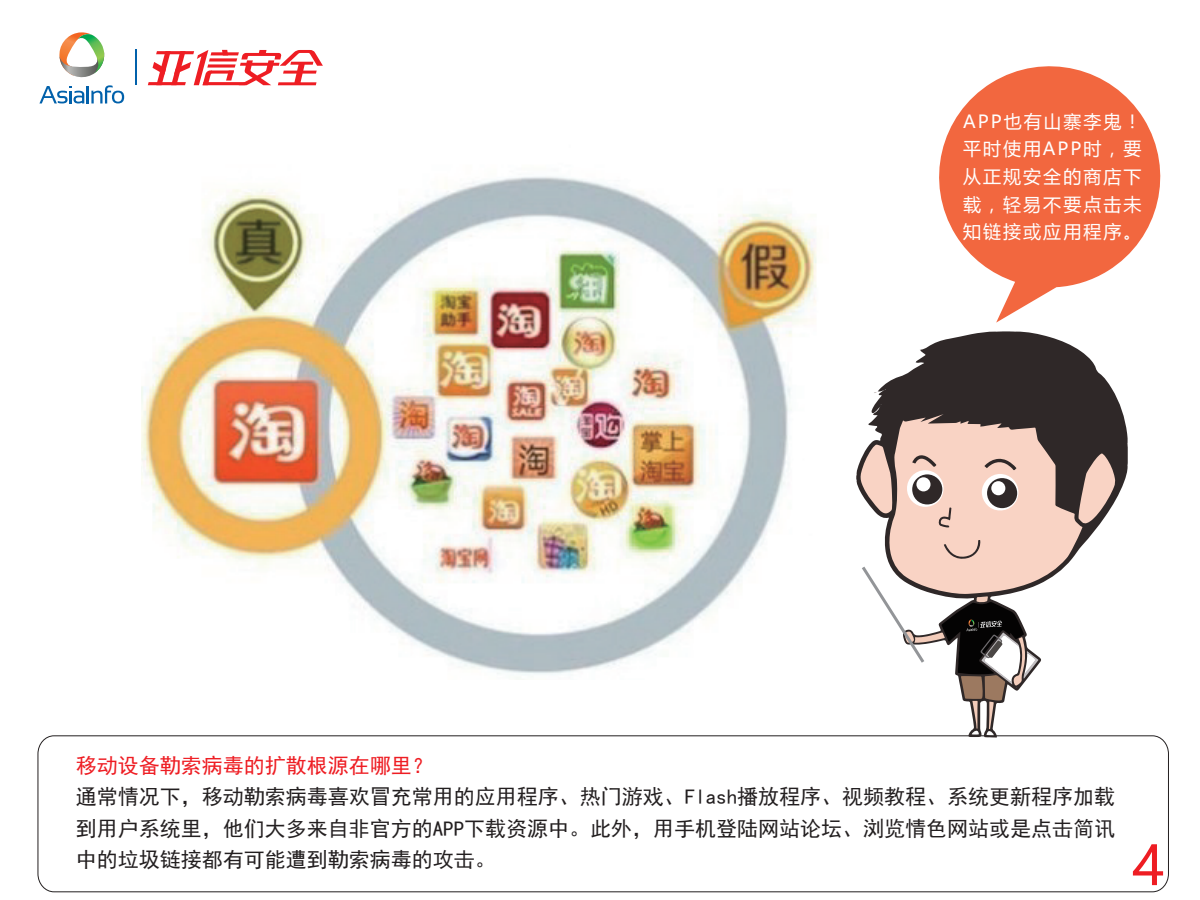
<style>
.page{position:relative;width:1200px;height:900px;background:#fff}
.page>*{position:absolute;margin:0;border:0;box-sizing:border-box;transform-origin:0 0}
.t1{font:54px "Microsoft Ya Hei";color:#ee1d23}
.t2{font:21px/31.2px "Sim Hei";color:#231f20;text-align:justify}
.t3{font:21px "Sim Hei";color:#ee1d23}
.t4{font:18px/27.6px "Microsoft Ya Hei";letter-spacing:.115em;color:#fff;text-align:justify}
</style>
<div class="page">
<svg style="left:37px;top:735px;width:1132px;height:158px"></svg>
<img style="left:141px;top:176px;width:676px;height:499px">
<svg style="left:939px;top:66px;width:222px;height:257px;fill:#f2673f"></svg>
<svg style="left:871px;top:331px;width:257px;height:407px;fill:#2f2828"></svg>
<svg style="left:874px;top:391px;width:5px;height:3px"></svg>
<hr style="left:135px;top:50px;width:2px;height:35px;background:#0161ab">
<svg style="left:148px;top:50px;width:175px;height:35px"></svg>
<svg style="left:39px;top:32px;width:85px;height:72px"></svg>
<svg style="left:856px;top:414px;width:259px;height:324px"></svg>
<p class="t4" style="left:963px;top:107px;width:180px">APP也有山寨李鬼！平时使用APP时，要从正规安全的商店下载，轻易不要点击未知链接或应用程序。</p>
<p class="t3" style="left:76px;top:755px;width:358px">移动设备勒索病毒的扩散根源在哪里？</p>
<p class="t2" style="left:76px;top:781px;width:1041px">通常情况下，移动勒索病毒喜欢冒充常用的应用程序、热门游戏、Flash播放程序、视频教程、系统更新程序加载到用户系统里，他们大多来自非官方的APP下载资源中。此外，用手机登陆网站论坛、浏览情色网站或是点击简讯中的垃圾链接都有可能遭到勒索病毒的攻击。</p>
<h1 class="t1" style="left:1132px;top:829px;width:33px">4</h1>
</div>
